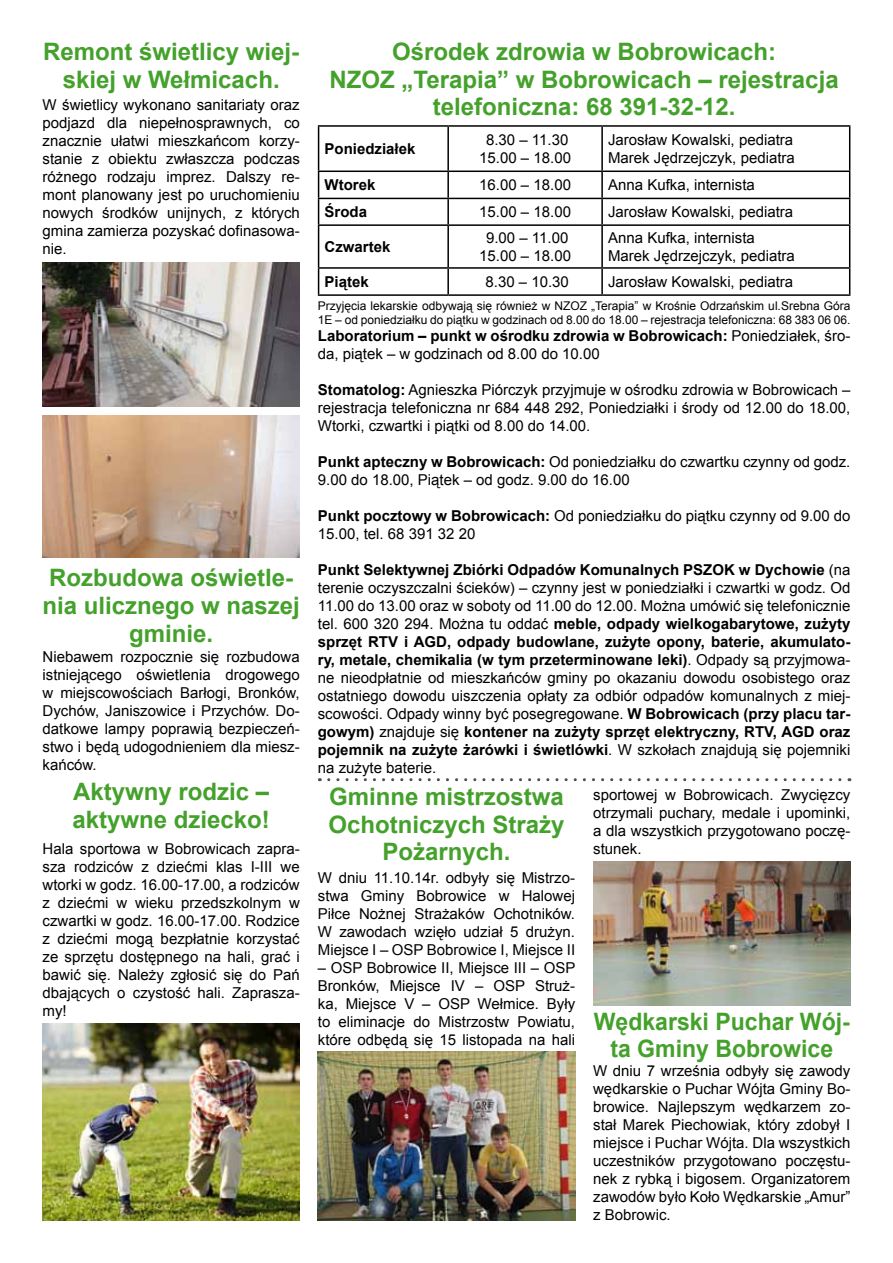
<style>
.page{position:relative;width:893px;height:1263px;background:#fff}
.page>*{position:absolute;margin:0;border:0;box-sizing:border-box;transform-origin:0 0}
.t1{font:700 24px/27.6px "Arial";color:#44a12b;text-align:center}
.t2{font:700 24px/27.6px "Arial";color:#44a12b;text-align:center;scale:.96 1}
.t3{font:15px/18px "Arial";color:#000;text-align:justify}
.t4{font:700 15px "Arial";color:#000}
.t5{font:12px/14.4px "Arial";color:#000}
.s1{font-weight:700}
</style>
<div class="page">
<img style="left:43px;top:1023px;width:257px;height:197px">
<img style="left:318px;top:1051px;width:257px;height:169px">
<svg style="left:319px;top:778px;width:521px;height:3px"></svg>
<hr style="left:318px;top:125px;width:130px;height:2px;background:#000">
<hr style="left:318px;top:127px;width:1px;height:44px;background:#000">
<hr style="left:448px;top:125px;width:154px;height:2px;background:#000">
<hr style="left:447px;top:127px;width:2px;height:44px;background:#000">
<hr style="left:602px;top:125px;width:248px;height:2px;background:#000">
<hr style="left:601px;top:127px;width:2px;height:44px;background:#000">
<hr style="left:849px;top:127px;width:1px;height:44px;background:#000">
<hr style="left:318px;top:171px;width:130px;height:1px;background:#000">
<hr style="left:448px;top:171px;width:154px;height:1px;background:#000">
<hr style="left:447px;top:172px;width:2px;height:26px;background:#000">
<hr style="left:602px;top:171px;width:248px;height:1px;background:#000">
<hr style="left:601px;top:172px;width:2px;height:26px;background:#000">
<hr style="left:318px;top:198px;width:130px;height:1px;background:#000">
<svg style="left:318px;top:172px;width:1px;height:52px"></svg>
<hr style="left:448px;top:198px;width:154px;height:1px;background:#000">
<hr style="left:447px;top:199px;width:2px;height:25px;background:#000">
<hr style="left:602px;top:198px;width:248px;height:1px;background:#000">
<hr style="left:601px;top:199px;width:2px;height:25px;background:#000">
<svg style="left:849px;top:172px;width:1px;height:52px"></svg>
<hr style="left:318px;top:224px;width:130px;height:2px;background:#000">
<hr style="left:318px;top:226px;width:1px;height:41px;background:#000">
<hr style="left:448px;top:224px;width:154px;height:2px;background:#000">
<hr style="left:447px;top:226px;width:2px;height:41px;background:#000">
<hr style="left:602px;top:224px;width:248px;height:2px;background:#000">
<hr style="left:601px;top:226px;width:2px;height:41px;background:#000">
<hr style="left:849px;top:226px;width:1px;height:41px;background:#000">
<hr style="left:318px;top:267px;width:130px;height:2px;background:#000">
<svg style="left:318px;top:269px;width:1px;height:25px"></svg>
<hr style="left:448px;top:267px;width:154px;height:2px;background:#000">
<hr style="left:447px;top:269px;width:2px;height:25px;background:#000">
<hr style="left:602px;top:267px;width:248px;height:2px;background:#000">
<hr style="left:601px;top:269px;width:2px;height:25px;background:#000">
<svg style="left:849px;top:269px;width:1px;height:25px"></svg>
<hr style="left:318px;top:294px;width:130px;height:2px;background:#000">
<hr style="left:448px;top:294px;width:154px;height:2px;background:#000">
<hr style="left:602px;top:294px;width:248px;height:2px;background:#000">
<img style="left:43px;top:262px;width:257px;height:144px">
<img style="left:43px;top:416px;width:257px;height:141px">
<img style="left:593px;top:861px;width:257px;height:145px">
<h1 class="t1" style="left:43px;top:39px;width:258px">Remont świetlicy wiej&shy;skiej w Wełmicach.</h1>
<p class="t3" style="left:43px;top:96px;width:259px">W świetlicy wykonano sanitariaty oraz podjazd dla niepełnosprawnych, co znacznie ułatwi mieszkańcom korzy&shy;stanie z obiektu zwłaszcza podczas różnego rodzaju imprez. Dalszy re&shy;mont planowany jest po uruchomieniu nowych środków unijnych, z których gmina zamierza pozyskać dofinasowa&shy;nie.</p>
<h1 class="t1" style="left:43px;top:565px;width:259px">Rozbudowa oświetle&shy;nia ulicznego w naszej gminie.</h1>
<p class="t3" style="left:43px;top:648px;width:259px">Niebawem rozpocznie się rozbudowa istniejącego oświetlenia drogowego w miejscowościach Barłogi, Bronków, Dychów, Janiszowice i Przychów. Do&shy;datkowe lampy poprawią bezpieczeń&shy;stwo i będą udogodnieniem dla miesz&shy;kańców.</p>
<h1 class="t1" style="left:330px;top:39px;width:511px">Ośrodek zdrowia w Bobrowicach:<br>NZOZ „Terapia” w Bobrowicach – rejestracja telefoniczna: 68 391-32-12.</h1>
<p class="t4" style="left:325px;top:139px;width:92px">Poniedziałek</p>
<p class="t3" style="left:479px;top:131px;width:93px;text-align:center">8.30 – 11.30<br>15.00 – 18.00</p>
<p class="t3" style="left:608px;top:131px;width:188px">Jarosław Kowalski, pediatra<br>Marek Jędrzejczyk, pediatra</p>
<p class="t4" style="left:325px;top:175px;width:52px">Wtorek</p>
<p class="t3" style="left:479px;top:176px;width:93px">16.00 – 18.00</p>
<p class="t3" style="left:608px;top:176px;width:148px">Anna Kufka, internista</p>
<p class="t4" style="left:325px;top:202px;width:44px">Środa</p>
<p class="t3" style="left:479px;top:203px;width:93px">15.00 – 18.00</p>
<p class="t3" style="left:608px;top:203px;width:187px">Jarosław Kowalski, pediatra</p>
<p class="t4" style="left:325px;top:237px;width:67px">Czwartek</p>
<p class="t3" style="left:479px;top:229px;width:93px;text-align:center">9.00 – 11.00<br>15.00 – 18.00</p>
<p class="t3" style="left:608px;top:229px;width:188px">Anna Kufka, internista<br>Marek Jędrzejczyk, pediatra</p>
<p class="t4" style="left:325px;top:272px;width:46px">Piątek</p>
<p class="t3" style="left:485px;top:273px;width:85px">8.30 – 10.30</p>
<p class="t3" style="left:608px;top:273px;width:187px">Jarosław Kowalski, pediatra</p>
<p class="t5" style="left:318px;top:298px;width:534px">Przyjęcia lekarskie odbywają się również w NZOZ „Terapia” w Krośnie Odrzańskim ul.Srebna Góra<br>1E – od poniedziałku do piątku w godzinach od 8.00 do 18.00 – rejestracja telefoniczna: 68 383 06 06.</p>
<p class="t3" style="left:318px;top:327px;width:534px"><span class="s1">Laboratorium – punkt w ośrodku zdrowia w Bobrowicach:</span> Poniedziałek, śro&shy;da, piątek – w godzinach od 8.00 do 10.00</p>
<p class="t3" style="left:318px;top:381px;width:534px"><span class="s1">Stomatolog:</span> Agnieszka Piórczyk przyjmuje w ośrodku zdrowia w Bobrowicach – rejestracja telefoniczna nr 684 448 292, Poniedziałki i środy od 12.00 do 18.00, Wtorki, czwartki i piątki od 8.00 do 14.00.</p>
<p class="t3" style="left:318px;top:453px;width:534px"><span class="s1">Punkt apteczny w Bobrowicach:</span> Od poniedziałku do czwartku czynny od godz.<br>9.00 do 18.00, Piątek – od godz. 9.00 do 16.00</p>
<p class="t3" style="left:318px;top:507px;width:534px"><span class="s1">Punkt pocztowy w Bobrowicach:</span> Od poniedziałku do piątku czynny od 9.00 do<br>15.00, tel. 68 391 32 20</p>
<p class="t3" style="left:318px;top:561px;width:534px"><span class="s1">Punkt Selektywnej Zbiórki Odpadów Komunalnych PSZOK w Dychowie</span> (na terenie oczyszczalni ścieków) – czynny jest w poniedziałki i czwartki w godz. Od 11.00 do 13.00 oraz w soboty od 11.00 do 12.00. Można umówić się telefonicznie tel. 600 320 294. Można tu oddać <span class="s1">meble, odpady wielkogabarytowe, zużyty sprzęt RTV i AGD, odpady budowlane, zużyte opony, baterie, akumulato&shy;ry, metale, chemikalia (w tym przeterminowane leki)</span>. Odpady są przyjmowa&shy;ne nieodpłatnie od mieszkańców gminy po okazaniu dowodu osobistego oraz ostatniego dowodu uiszczenia opłaty za odbiór odpadów komunalnych z miej&shy;scowości. Odpady winny być posegregowane. <span class="s1">W Bobrowicach (przy placu tar&shy;gowym)</span> znajduje się <span class="s1">kontener na zużyty sprzęt elektryczny, RTV, AGD oraz pojemnik na zużyte żarówki i świetlówki</span>. W szkołach znajdują się pojemniki na zużyte baterie.</p>
<h1 class="t1" style="left:72px;top:778px;width:199px;text-align:left">Aktywny rodzic – aktywne dziecko!</h1>
<h1 class="t1" style="left:328px;top:784px;width:238px">Gminne mistrzostwa<br>Ochotniczych Straży<br>Pożarnych.</h1>
<p class="t3" style="left:43px;top:840px;width:259px">Hala sportowa w Bobrowicach zapra&shy;sza rodziców z dziećmi klas I-III we wtorki w godz. 16.00-17.00, a rodziców z dziećmi w wieku przedszkolnym w czwartki w godz. 16.00-17.00. Rodzice z dziećmi mogą bezpłatnie korzystać ze sprzętu dostępnego na hali, grać i bawić się. Należy zgłosić się do Pań dbających o czystość hali. Zaprasza&shy;my!</p>
<p class="t3" style="left:318px;top:868px;width:259px">W dniu 11.10.14r. odbyły się Mistrzo&shy;stwa Gminy Bobrowice w Halowej Piłce Nożnej Strażaków Ochotników.<br>W zawodach wzięło udział 5 drużyn.<br>Miejsce I – OSP Bobrowice I, Miejsce II</p>
<p class="t3" style="left:318px;top:958px;width:259px">– OSP Bobrowice II, Miejsce III – OSP Bronków, Miejsce IV – OSP Struż&shy;ka, Miejsce V – OSP Wełmice. Były to eliminacje do Mistrzostw Powiatu, które odbędą się 15 listopada na hali</p>
<p class="t3" style="left:593px;top:786px;width:259px">sportowej w Bobrowicach. Zwycięzcy otrzymali puchary, medale i upominki, a dla wszystkich przygotowano poczę&shy;stunek.</p>
<h1 class="t2" style="left:594px;top:1008px;width:268px">Wędkarski Puchar Wój&shy;ta Gminy Bobrowice</h1>
<p class="t3" style="left:593px;top:1062px;width:259px">W dniu 7 września odbyły się zawody wędkarskie o Puchar Wójta Gminy Bo&shy;browice. Najlepszym wędkarzem zo&shy;stał Marek Piechowiak, który zdobył I miejsce i Puchar Wójta. Dla wszystkich uczestników przygotowano poczęstu&shy;nek z rybką i bigosem. Organizatorem zawodów było Koło Wędkarskie „Amur” z Bobrowic.</p>
</div>
